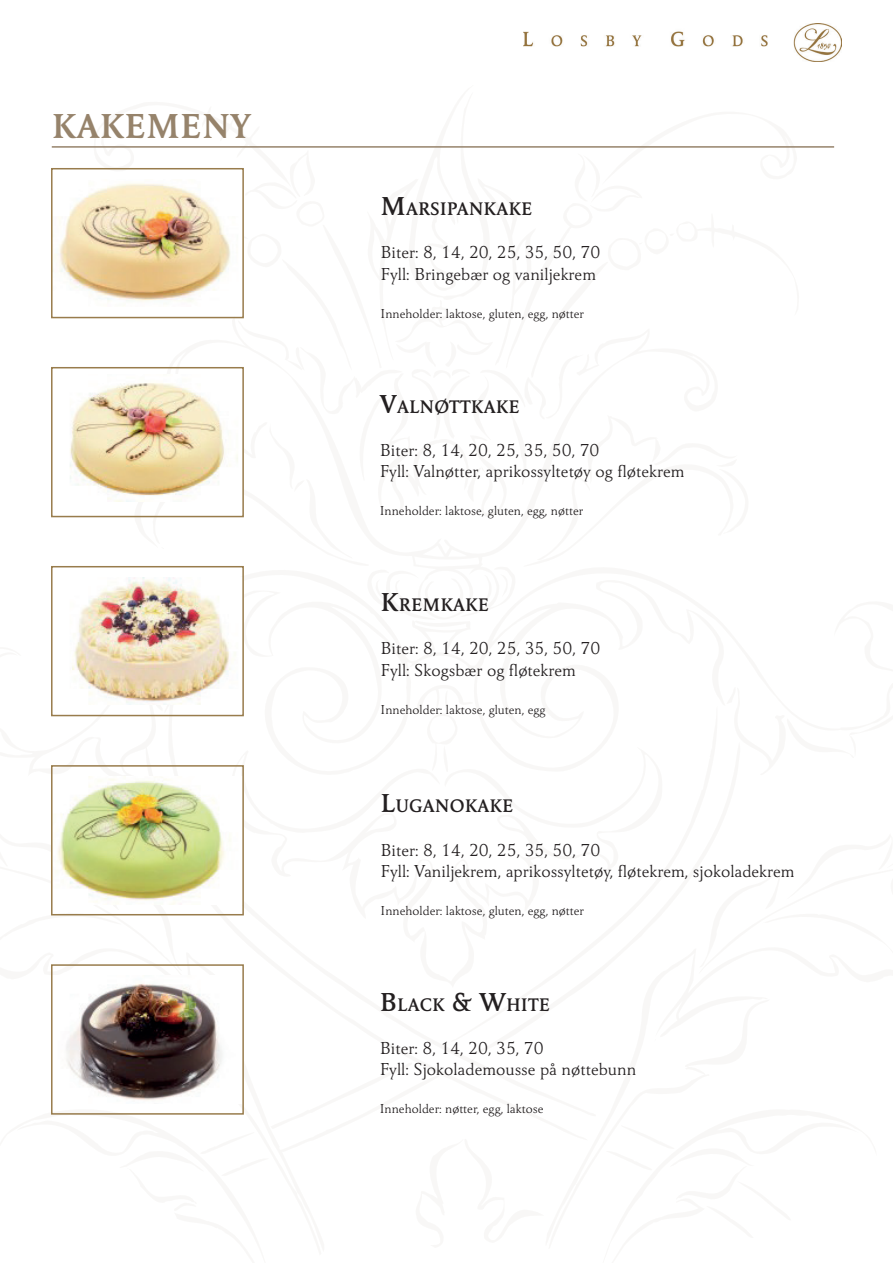
<style>
.page{position:relative;width:893px;height:1263px;background:#fff}
.page>*{position:absolute;margin:0;border:0;box-sizing:border-box;transform-origin:0 0}
.t1{font:700 36px "Carre Noir Std";color:#96836b}
.t2{font:600 18.9px "Carre Noir Std";color:#231f20}
.t3{font:300 18px/21.6px "Carre Noir Std";color:#231f20}
.t4{font:300 13.5px "Carre Noir Std";color:#231f20}
.s1{font-size:27px}
</style>
<div class="page">
<img style="left:523px;top:24px;width:319px;height:37px">
<hr style="left:52px;top:146px;width:782px;height:2px;background:#96836b">
<img style="left:54px;top:183px;width:177px;height:119px">
<div style="left:51px;top:168px;width:193px;height:150px;border:2px solid #987c4c"></div>
<img style="left:70px;top:383px;width:168px;height:119px">
<div style="left:51px;top:367px;width:193px;height:150px;border:2px solid #987c4c"></div>
<img style="left:72px;top:577px;width:164px;height:128px">
<div style="left:51px;top:566px;width:193px;height:150px;border:2px solid #987c4c"></div>
<img style="left:56px;top:776px;width:175px;height:128px">
<div style="left:51px;top:765px;width:193px;height:150px;border:2px solid #987c4c"></div>
<img style="left:66px;top:984px;width:156px;height:117px">
<div style="left:51px;top:964px;width:193px;height:151px;border:2px solid #987c4c"></div>
<h1 class="t1" style="left:52px;top:105px;width:201px">KAKEMENY</h1>
<p class="t2" style="left:381px;top:198px;width:153px"><span class="s1">M</span>ARSIPANKAKE</p>
<p class="t3" style="left:381px;top:242px;width:221px">Biter: 8, 14, 20, 25, 35, 50, 70<br>Fyll: Bringebær og vaniljekrem</p>
<p class="t4" style="left:381px;top:306px;width:205px">Inneholder: laktose, gluten, egg, nøtter</p>
<p class="t2" style="left:380px;top:395px;width:142px"><span class="s1">V</span>ALNØTTKAKE</p>
<p class="t3" style="left:380px;top:440px;width:306px">Biter: 8, 14, 20, 25, 35, 50, 70<br>Fyll: Valnøtter, aprikossyltetøy og fløtekrem</p>
<p class="t4" style="left:380px;top:503px;width:205px">Inneholder: laktose, gluten, egg, nøtter</p>
<p class="t2" style="left:381px;top:594px;width:110px"><span class="s1">K</span>REMKAKE</p>
<p class="t3" style="left:381px;top:638px;width:221px">Biter: 8, 14, 20, 25, 35, 50, 70<br>Fyll: Skogsbær og fløtekrem</p>
<p class="t4" style="left:381px;top:702px;width:167px">Inneholder: laktose, gluten, egg</p>
<p class="t2" style="left:381px;top:795px;width:135px"><span class="s1">L</span>UGANOKAKE</p>
<p class="t3" style="left:381px;top:839px;width:416px">Biter: 8, 14, 20, 25, 35, 50, 70<br>Fyll: Vaniljekrem, aprikossyltetøy, fløtekrem, sjokoladekrem</p>
<p class="t4" style="left:381px;top:903px;width:205px">Inneholder: laktose, gluten, egg, nøtter</p>
<p class="t2" style="left:380px;top:993px;width:172px"><span class="s1">B</span>LACK <span class="s1">&amp; W</span>HITE</p>
<p class="t3" style="left:380px;top:1037px;width:258px">Biter: 8, 14, 20, 35, 70<br>Fyll: Sjokolademousse på nøttebunn</p>
<p class="t4" style="left:380px;top:1101px;width:165px">Inneholder: nøtter, egg, laktose</p>
</div>
